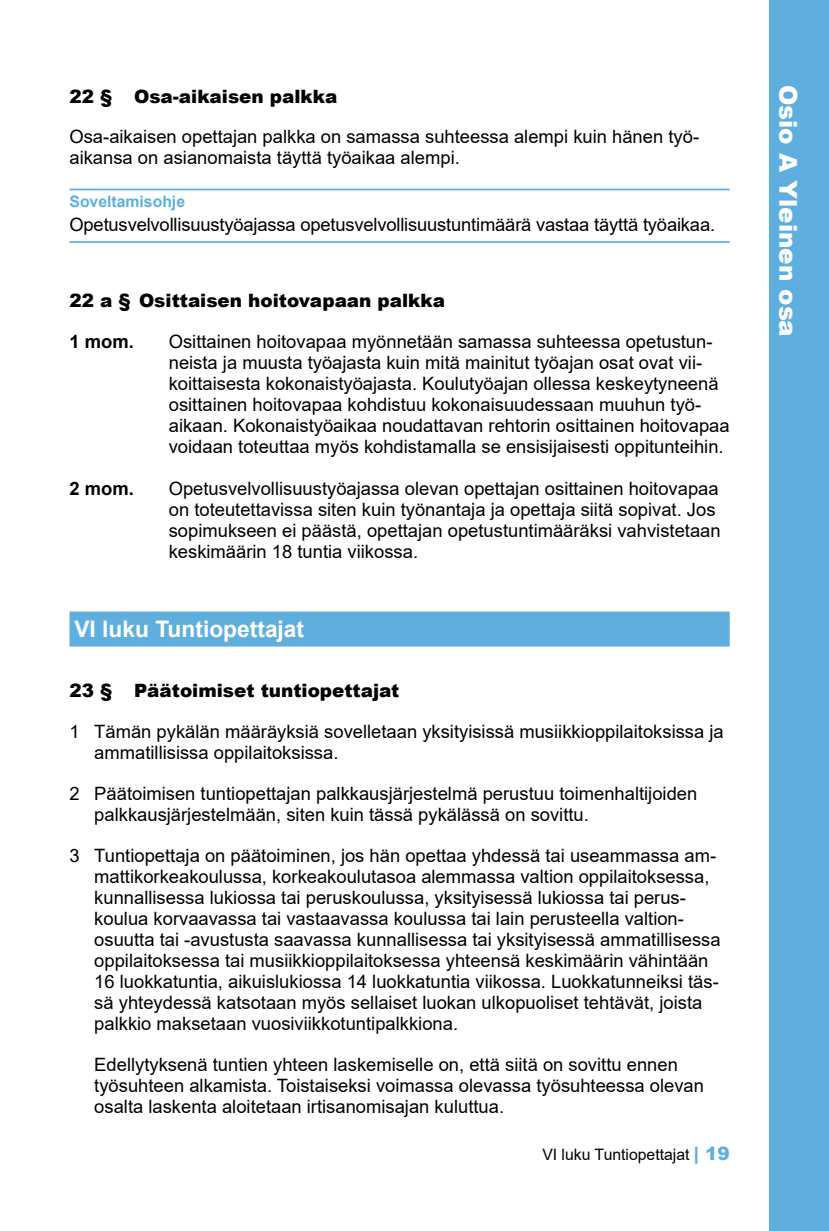
<style>
.page{position:relative;width:829px;height:1231px;background:#fff}
.page>*{position:absolute;margin:0;border:0;box-sizing:border-box;transform-origin:0 0}
.t1{font:900 24.5px "Arial";color:#fff}
.Ots2palkki{font:700 22.75px "Arial";color:#fff}
.LeipäLista{font:18.38px/21px "Arial";color:#000}
.Momentti{font:18.38px/21px "Arial";color:#000}
.Leipis{font:18.38px/21px "Arial";color:#000}
.Ots3{font:900 18.38px "Arial";color:#000}
.LeipisAlaviivalla{font:18.38px "Arial";letter-spacing:-.01em;color:#000}
.Momentti-2{font:700 18.38px "Arial";color:#000}
.t2{font:15.75px "Arial";color:#000}
.Ots5b_leveä{font:700 15.75px "Arial";color:#5eafde}
.s1{font-weight:900;font-size:18.38px;color:#5eafde}
</style>
<div class="page">
<div style="left:769px;top:0;width:59px;height:1230px;background:#5eafde"></div>
<hr style="left:69px;top:188px;width:660px;height:2px;background:#5eafde">
<hr style="left:69px;top:241px;width:660px;height:2px;background:#5eafde">
<div style="left:69px;top:611px;width:660px;height:35px;background:#5eafde"></div>
<p class="Ots3" style="left:69px;top:83px;width:269px">22 § Osa-aikaisen palkka</p>
<p class="Leipis" style="left:69px;top:126px;width:631px">Osa-aikaisen opettajan palkka on samassa suhteessa alempi kuin hänen työ&shy;aikansa on asianomaista täyttä työaikaa alempi.</p>
<p class="Ots5b_leveä" style="left:69px;top:190px;width:117px">Soveltamisohje</p>
<p class="LeipisAlaviivalla" style="left:69px;top:212px;width:647px">Opetusvelvollisuustyöajassa opetusvelvollisuustuntimäärä vastaa täyttä työaikaa.</p>
<p class="Ots3" style="left:69px;top:287px;width:377px">22 a § Osittaisen hoitovapaan palkka</p>
<p class="Momentti-2" style="left:69px;top:328px;width:66px">1 mom.</p>
<p class="Momentti" style="left:169px;top:330px;width:562px">Osittainen hoitovapaa myönnetään samassa suhteessa opetustun&shy;neista ja muusta työajasta kuin mitä mainitut työajan osat ovat vii&shy;koittaisesta kokonaistyöajasta. Koulutyöajan ollessa keskeytyneenä osittainen hoitovapaa kohdistuu kokonaisuudessaan muuhun työ&shy;aikaan. Kokonaistyöaikaa noudattavan rehtorin osittainen hoitovapaa voidaan toteuttaa myös kohdistamalla se ensisijaisesti oppitunteihin.</p>
<p class="Momentti-2" style="left:69px;top:475px;width:66px">2 mom.</p>
<p class="Momentti" style="left:169px;top:477px;width:553px">Opetusvelvollisuustyöajassa olevan opettajan osittainen hoitovapaa on toteutettavissa siten kuin työnantaja ja opettaja siitä sopivat. Jos sopimukseen ei päästä, opettajan opetustuntimääräksi vahvistetaan keskimäärin 18 tuntia viikossa.</p>
<p class="Ots2palkki" style="left:74px;top:612px;width:231px">VI luku Tuntiopettajat</p>
<p class="Ots3" style="left:69px;top:677px;width:331px">23 § Päätoimiset tuntiopettajat</p>
<p class="LeipäLista" style="left:94px;top:721px;width:631px;text-indent:-25px">1 Tämän pykälän määräyksiä sovelletaan yksityisissä musiikkioppilaitoksissa ja ammatillisissa oppilaitoksissa.</p>
<p class="LeipäLista" style="left:94px;top:783px;width:604px;text-indent:-25px">2 Päätoimisen tuntiopettajan palkkausjärjestelmä perustuu toimenhaltijoiden palkkausjärjestelmään, siten kuin tässä pykälässä on sovittu.</p>
<p class="LeipäLista" style="left:94px;top:844px;width:627px;text-indent:-25px">3 Tuntiopettaja on päätoiminen, jos hän opettaa yhdessä tai useammassa am&shy;mattikorkeakoulussa, korkeakoulutasoa alemmassa valtion oppilaitoksessa, kunnallisessa lukiossa tai peruskoulussa, yksityisessä lukiossa tai perus&shy;koulua korvaavassa tai vastaavassa koulussa tai lain perusteella valtion&shy;osuutta tai -avustusta saavassa kunnallisessa tai yksityisessä ammatillisessa oppilaitoksessa tai musiikkioppilaitoksessa yhteensä keskimäärin vähintään 16 luokkatuntia, aikuislukiossa 14 luokkatuntia viikossa. Luokkatunneiksi täs&shy;sä yhteydessä katsotaan myös sellaiset luokan ulkopuoliset tehtävät, joista palkkio maksetaan vuosiviikkotuntipalkkiona.</p>
<p class="LeipäLista" style="left:94px;top:1053px;width:611px">Edellytyksenä tuntien yhteen laskemiselle on, että siitä on sovittu ennen työsuhteen alkamista. Toistaiseksi voimassa olevassa työsuhteessa olevan osalta laskenta aloitetaan irtisanomisajan kuluttua.</p>
<p class="t2" style="left:542px;top:1143px;width:189px">VI luku Tuntiopettajat <span class="s1">| 19</span></p>
<h1 class="t1" style="left:805px;top:85px;width:253px;rotate:90deg">Osio A Yleinen osa</h1>
</div>
